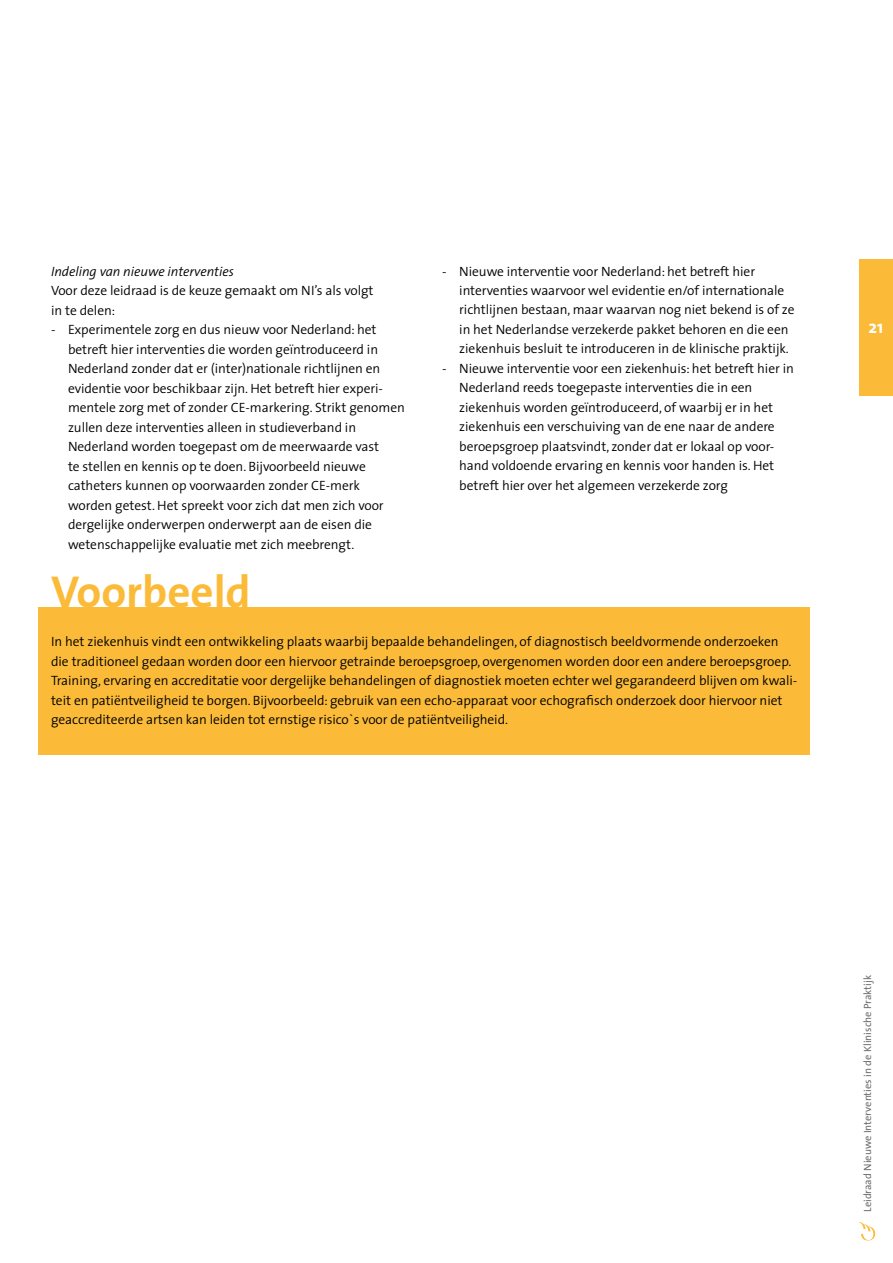
<style>
.page{position:relative;width:893px;height:1263px;background:#fff}
.page>*{position:absolute;margin:0;border:0;box-sizing:border-box;transform-origin:0 0}
.t1{font:700 45px "The Sans";color:#fbbb38}
.t2{font:700 18px "The Sans";color:#fff}
.t3{font:300 13.5px/19.5px "The Sans";letter-spacing:-.005em;color:#000}
.t4{font:italic 300 13.5px "The Sans";letter-spacing:-.005em;color:#000}
.t5{font:10.5px "The Sans";color:#6e6e6e}
</style>
<div class="page">
<div style="left:859px;top:259px;width:34px;height:136px;background:#fbbb38"></div>
<svg style="left:858px;top:1222px;width:17px;height:19px"></svg>
<div style="left:38px;top:607px;width:772px;height:147px;background:#fbbb38"></div>
<p class="t4" style="left:51px;top:260px;width:184px">Indeling van nieuwe interventies</p>
<p class="t3" style="left:51px;top:280px;width:324px">Voor deze leidraad is de keuze gemaakt om NI’s als volgt in te delen:</p>
<p class="t3" style="left:68px;top:319px;width:338px;text-indent:-17px">- Experimentele zorg en dus nieuw voor Nederland: het betreft hier interventies die worden geïntroduceerd in Nederland zonder dat er (inter)nationale richtlijnen en evidentie voor beschikbaar zijn. Het betreft hier experi&shy;mentele zorg met of zonder CE-markering. Strikt genomen zullen deze interventies alleen in studieverband in Nederland worden toegepast om de meerwaarde vast<br>te stellen en kennis op te doen. Bijvoorbeeld nieuwe catheters kunnen op voorwaarden zonder CE-merk worden getest. Het spreekt voor zich dat men zich voor dergelijke onderwerpen onderwerpt aan de eisen die wetenschappelijke evaluatie met zich meebrengt.</p>
<p class="t3" style="left:459px;top:261px;width:337px;text-indent:-17px">- Nieuwe interventie voor Nederland: het betreft hier interventies waarvoor wel evidentie en/of internationale richtlijnen bestaan, maar waarvan nog niet bekend is of ze in het Nederlandse verzekerde pakket behoren en die een ziekenhuis besluit te introduceren in de klinische praktijk.</p>
<p class="t3" style="left:459px;top:358px;width:336px;text-indent:-17px">- Nieuwe interventie voor een ziekenhuis: het betreft hier in Nederland reeds toegepaste interventies die in een ziekenhuis worden geïntroduceerd, of waarbij er in het ziekenhuis een verschuiving van de ene naar de andere beroepsgroep plaatsvindt, zonder dat er lokaal op voor&shy;hand voldoende ervaring en kennis voor handen is. Het betreft hier over het algemeen verzekerde zorg</p>
<h1 class="t1" style="left:51px;top:554px;width:201px">Voorbeeld</h1>
<p class="t3" style="left:51px;top:631px;width:748px">In het ziekenhuis vindt een ontwikkeling plaats waarbij bepaalde behandelingen, of diagnostisch beeldvormende onderzoeken die traditioneel gedaan worden door een hiervoor getrainde beroepsgroep, overgenomen worden door een andere beroepsgroep.<br>Training, ervaring en accreditatie voor dergelijke behandelingen of diagnostiek moeten echter wel gegarandeerd blijven om kwali&shy;teit en patiëntveiligheid te borgen. Bijvoorbeeld: gebruik van een echo-apparaat voor echografisch onderzoek door hiervoor niet geaccrediteerde artsen kan leiden tot ernstige risico`s voor de patiëntveiligheid.</p>
<h2 class="t2" style="left:869px;top:312px;width:16px">21</h2>
<p class="t5" style="left:859px;top:1212px;width:238px;rotate:-90deg">Leidraad Nieuwe Interventies in de Klinische Praktijk</p>
</div>
